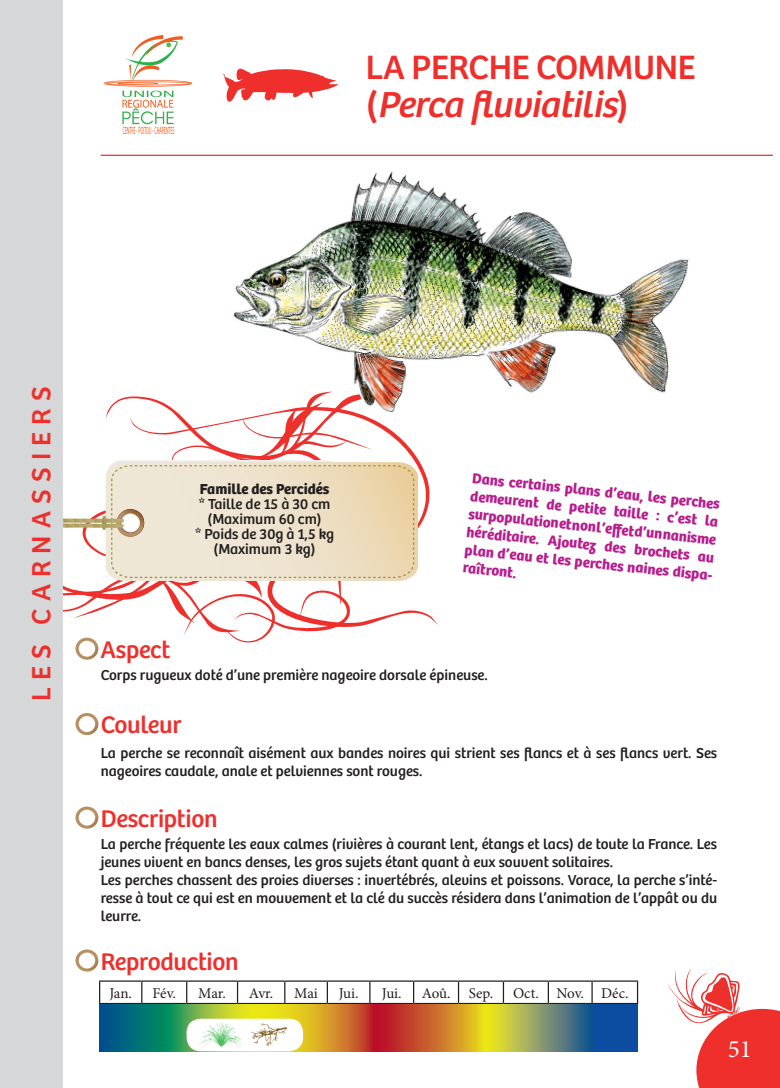
<style>
.page{position:relative;width:780px;height:1088px;background:#fff}
.page>*{position:absolute;margin:0;border:0;box-sizing:border-box;transform-origin:0 0}
.t1{font:italic 37.5px "Bree";color:#ee2f2c}
.t2{font:35px "Bree";letter-spacing:-.01em;color:#ee2f2c}
.t3{font:27.38px "Bree";letter-spacing:.26em;color:#ee2f2c}
.t4{font:25px "Bree";letter-spacing:-.01em;color:#ee2f2c}
.t5{font:25px "Minion Pro";color:#fff}
.t6{font:15px/18px "Bree";color:#231f20}
.t7{font:700 15px/18px "Bree";color:#b61d8d}
.t8{font:15px "Minion Pro";letter-spacing:-.01em;color:#231f20}
.t9{font:700 15px "Bree";color:#231f20}
.s1{font-style:normal}
</style>
<div class="page">
<img style="left:104px;top:36px;width:87px;height:97px">
<svg style="left:668px;top:969px;width:112px;height:119px"></svg>
<hr style="left:101px;top:155px;width:671px;height:1px;background:#ee2f2c">
<hr style="left:99px;top:980px;width:43px;height:2px;background:#231f20">
<svg style="left:99px;top:982px;width:1px;height:21px"></svg>
<hr style="left:142px;top:980px;width:45px;height:2px;background:#231f20">
<svg style="left:141px;top:982px;width:1px;height:21px"></svg>
<hr style="left:187px;top:980px;width:50px;height:2px;background:#231f20">
<svg style="left:186px;top:982px;width:1px;height:21px"></svg>
<hr style="left:237px;top:980px;width:48px;height:2px;background:#231f20">
<svg style="left:237px;top:982px;width:1px;height:21px"></svg>
<hr style="left:285px;top:980px;width:42px;height:2px;background:#231f20">
<svg style="left:284px;top:982px;width:1px;height:21px"></svg>
<hr style="left:327px;top:980px;width:43px;height:2px;background:#231f20">
<svg style="left:327px;top:982px;width:1px;height:21px"></svg>
<hr style="left:370px;top:980px;width:43px;height:2px;background:#231f20">
<svg style="left:369px;top:982px;width:1px;height:21px"></svg>
<hr style="left:413px;top:980px;width:45px;height:2px;background:#231f20">
<svg style="left:413px;top:982px;width:1px;height:21px"></svg>
<hr style="left:458px;top:980px;width:45px;height:2px;background:#231f20">
<svg style="left:458px;top:982px;width:1px;height:21px"></svg>
<hr style="left:503px;top:980px;width:45px;height:2px;background:#231f20">
<svg style="left:503px;top:982px;width:1px;height:21px"></svg>
<hr style="left:548px;top:980px;width:44px;height:2px;background:#231f20">
<hr style="left:547px;top:982px;width:2px;height:21px;background:#231f20">
<hr style="left:592px;top:980px;width:46px;height:2px;background:#231f20">
<svg style="left:591px;top:982px;width:1px;height:21px"></svg>
<svg style="left:637px;top:982px;width:1px;height:21px"></svg>
<hr style="left:99px;top:1003px;width:43px;height:1px;background:#231f20">
<hr style="left:142px;top:1003px;width:45px;height:1px;background:#231f20">
<hr style="left:187px;top:1003px;width:50px;height:1px;background:#231f20">
<hr style="left:237px;top:1003px;width:48px;height:1px;background:#231f20">
<hr style="left:285px;top:1003px;width:42px;height:1px;background:#231f20">
<hr style="left:327px;top:1003px;width:43px;height:1px;background:#231f20">
<hr style="left:370px;top:1003px;width:43px;height:1px;background:#231f20">
<hr style="left:413px;top:1003px;width:45px;height:1px;background:#231f20">
<hr style="left:458px;top:1003px;width:45px;height:1px;background:#231f20">
<hr style="left:503px;top:1003px;width:45px;height:1px;background:#231f20">
<hr style="left:548px;top:1003px;width:44px;height:1px;background:#231f20">
<hr style="left:592px;top:1003px;width:46px;height:1px;background:#231f20">
<svg style="left:99px;top:1004px;width:494px;height:47px;background:#918747"></svg>
<div style="left:593px;top:1004px;width:45px;height:47px;background:#0d4da1"></div>
<svg style="left:75px;top:949px;width:23px;height:22px"></svg>
<div style="left:0;top:0;width:63px;height:1088px;background:#d6d7d8"></div>
<svg style="left:223px;top:68px;width:115px;height:34px"></svg>
<img style="left:233px;top:171px;width:456px;height:222px">
<svg style="left:63px;top:391px;width:375px;height:269px"></svg>
<svg style="left:75px;top:713px;width:23px;height:22px"></svg>
<svg style="left:75px;top:806px;width:23px;height:23px"></svg>
<div style="left:186px;top:1019px;width:117px;height:32px;background:#fff;border-radius:14px"></div>
<img style="left:199px;top:1022px;width:43px;height:26px">
<img style="left:251px;top:1023px;width:36px;height:25px">
<h2 class="t2" style="left:366px;top:47px;width:331px">LA PERCHE COMMUNE</h2>
<h1 class="t1" style="left:366px;top:82px;width:264px"><span class="s1">(</span> Perca fluviatilis<span class="s1">)</span></h1>
<h3 class="t3" style="left:25px;top:701px;width:316px;rotate:-90deg">les carnassiers</h3>
<p class="t9" style="left:200px;top:480px;width:131px">Famille des Percidés</p>
<p class="t6" style="left:195px;top:496px;width:140px;line-height:15px;text-align:center">* Taille de 15 à 30 cm (Maximum 60 cm)<br>* Poids de 30g à 1,5 kg (Maximum 3 kg)</p>
<p class="t7" style="left:473px;top:469px;width:253px;rotate:6deg">Dans certains plans d’eau, les perches demeurent de petite taille : c’est la surpopulation et non l’eff et d’un nanisme héréditaire. Ajoutez des brochets au plan d’eau et les perches naines dispa&shy;raîtront.</p>
<h3 class="t4" style="left:100px;top:635px;width:71px">Aspect</h3>
<p class="t6" style="left:101px;top:666px;width:388px">Corps rugueux doté d’une première nageoire dorsale épineuse.</p>
<h3 class="t4" style="left:101px;top:710px;width:82px">Couleur</h3>
<p class="t6" style="left:101px;top:744px;width:618px">La perche se reconnaît aisément aux bandes noires qui strient ses flancs et à ses flancs vert. Ses nageoires caudale, anale et pelviennes sont rouges.</p>
<h3 class="t4" style="left:101px;top:804px;width:118px">Description</h3>
<p class="t6" style="left:101px;top:835px;width:618px">La perche fréquente les eaux calmes (rivières à courant lent, étangs et lacs) de toute la France. Les jeunes vivent en bancs denses, les gros sujets étant quant à eux souvent solitaires.<br>Les perches chassent des proies diverses : invertébrés, alevins et poissons. Vorace, la perche s’inté&shy;resse à tout ce qui est en mouvement et la clé du succès résidera dans l’animation de l’appât ou du leurre.</p>
<h3 class="t4" style="left:101px;top:946px;width:139px">Reproduction</h3>
<p class="t8" style="left:109px;top:983px;width:24px">Jan.</p>
<p class="t8" style="left:152px;top:983px;width:25px">Fév.</p>
<p class="t8" style="left:198px;top:983px;width:29px">Mar.</p>
<p class="t8" style="left:249px;top:983px;width:26px">Avr.</p>
<p class="t8" style="left:294px;top:983px;width:25px">Mai</p>
<p class="t8" style="left:339px;top:983px;width:21px">Jui.</p>
<p class="t8" style="left:382px;top:983px;width:21px">Jui.</p>
<p class="t8" style="left:421px;top:983px;width:73px">Aoû. Sep.</p>
<p class="t8" style="left:513px;top:983px;width:117px">Oct. Nov. Déc.</p>
<h3 class="t5" style="left:727px;top:1032px;width:26px">51</h3>
</div>
